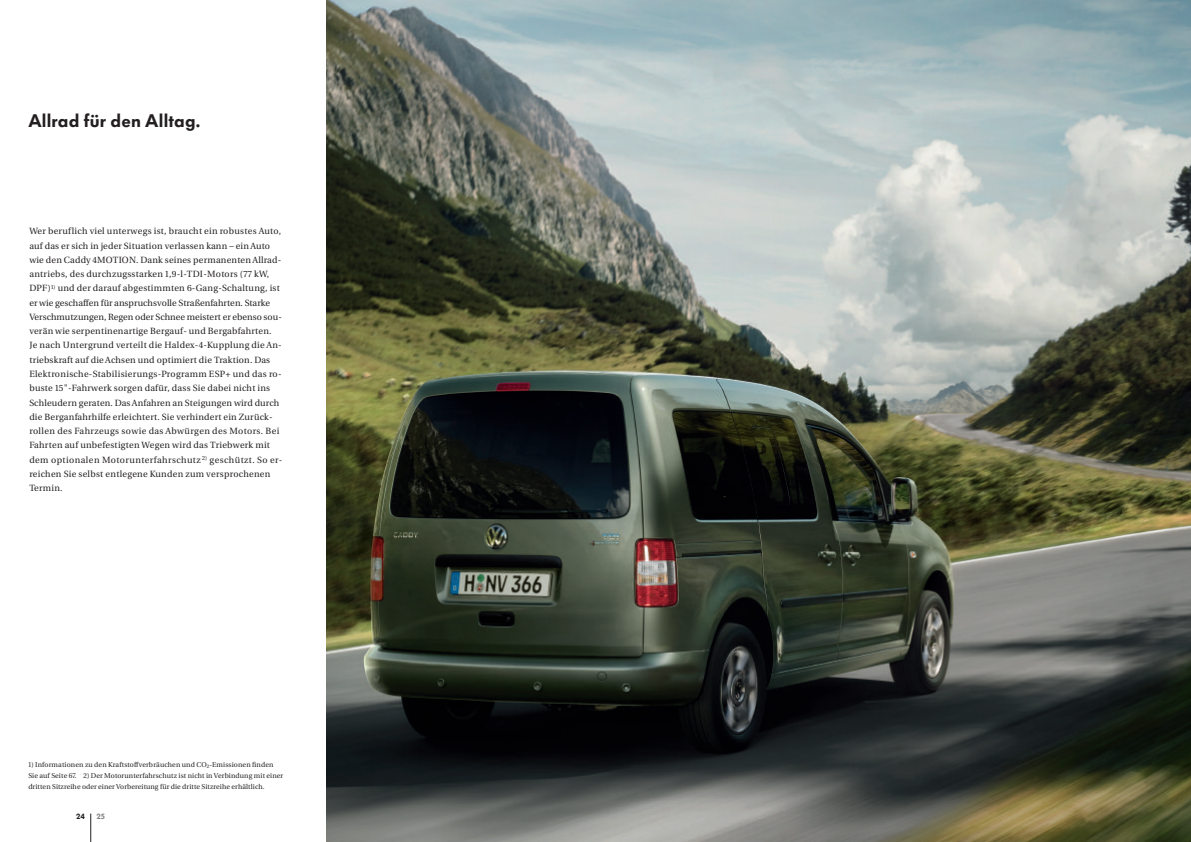
<style>
.page{position:relative;width:1191px;height:842px;background:#fff}
.page>*{position:absolute;margin:0;border:0;box-sizing:border-box;transform-origin:0 0}
.t1{font:900 18px "VW Headline";letter-spacing:.01em;color:#231f20}
.t2{font:9px/14.2px "VW Utopia";letter-spacing:.02em;color:#231f20}
.t3{font:900 7.5px "VW Headline";color:#231f20}
.t4{font:900 7.5px "VW Headline";color:#808285}
.t5{font:7px/10.6px "VW Utopia";letter-spacing:.015em;color:#231f20}
</style>
<div class="page">
<svg style="left:90px;top:814px;width:1px;height:28px"></svg>
<img style="left:326px;top:0;width:865px;height:842px">
<h1 class="t1" style="left:28px;top:110px;width:176px">Allrad für den Alltag.</h1>
<p class="t2" style="left:29px;top:224px;width:256px">Wer beruflich viel unterwegs ist,braucht ein robustes Auto, auf das er sich in jeder Situation verlassen kann – einAuto wie den Caddy 4MOTION.Dank seines permanentenAllrad&shy;antriebs,des durchzugsstarken 1,9-l-TDI-Motors (77 kW, DPF)<sup>1)</sup> und der darauf abgestimmten 6-Gang-Schaltung,ist er wie geschaffen für anspruchsvolle Straßenfahrten.Starke Verschmutzungen,Regen oder Schnee meistert er ebenso sou&shy;verän wie serpentinenartige Bergauf- und Bergabfahrten.<br>Je nach Untergrund verteilt die Haldex-4-Kupplung die An&shy;triebskraft auf dieAchsen und optimiert die Traktion.Das Elektronische-Stabilisierungs-Programm ESP+ und das ro&shy;buste 15"-Fahrwerk sorgen dafür,dass Sie dabei nicht ins Schleudern geraten.DasAnfahren an Steigungen wird durch die Berganfahrhilfe erleichtert.Sie verhindert ein Zurück&shy;rollen des Fahrzeugs sowie das Abwürgen des Motors.Bei Fahrten auf unbefestigten Wegen wird das Triebwerk mit dem optionalen Motorunterfahrschutz <sup>2)</sup> geschützt.So er&shy;reichen Sie selbst entlegene Kunden zum versprochenen Termin.</p>
<p class="t5" style="left:28px;top:760px;width:256px">1) Informationen zu den Kraftstoffverbräuchen und CO<sub>2</sub>-Emissionen finden<br>Sie auf Seite 67. 2) Der Motorunterfahrschutz ist nicht in Verbindung mit einer dritten Sitzreihe oder einer Vorbereitung für die dritte Sitzreihe erhältlich.</p>
<p class="t3" style="left:76px;top:812px;width:11px">24</p>
<p class="t4" style="left:96px;top:812px;width:10px">25</p>
</div>
